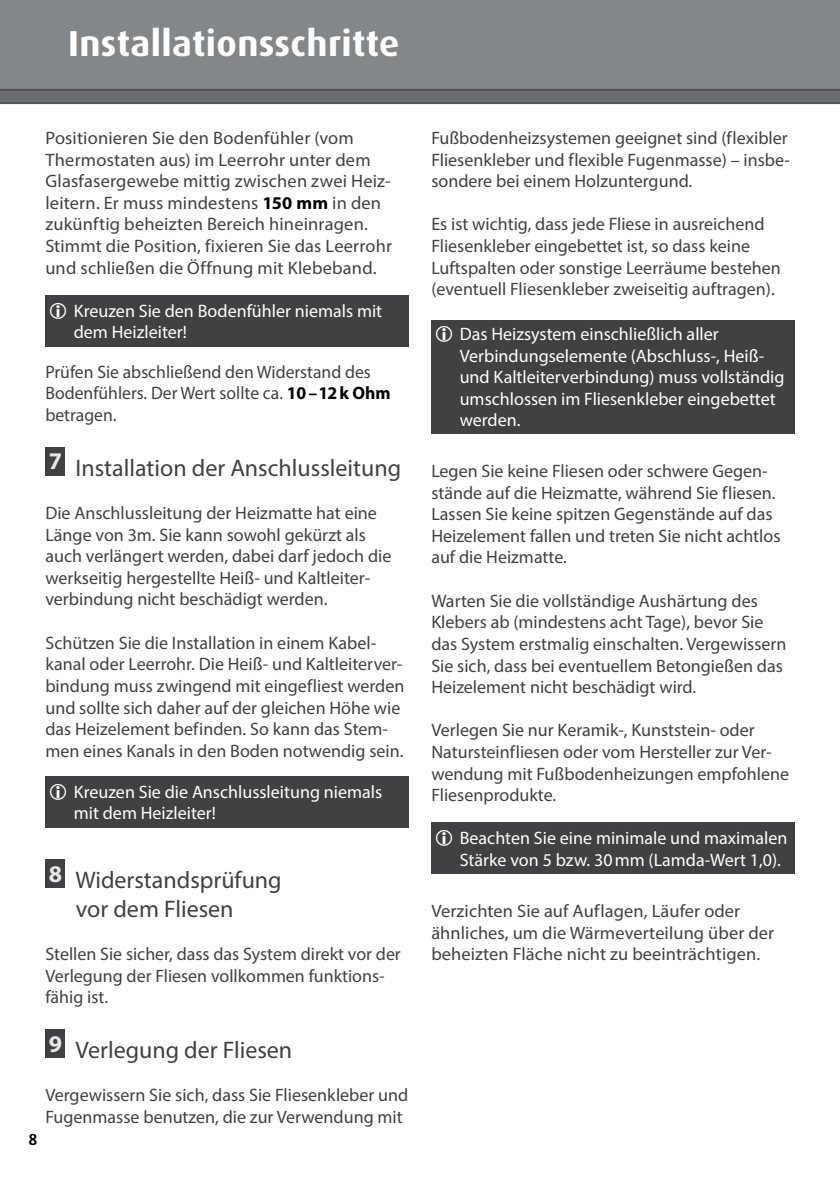
<style>
.page{position:relative;width:840px;height:1191px;background:#fff}
.page>*{position:absolute;margin:0;border:0;box-sizing:border-box;transform-origin:0 0}
.t1{font:700 36px "Dax";letter-spacing:.01em;color:#fff}
.t2{font:24px/28.8px "Myriad Pro";color:#414042}
.t3{font:18px/21.6px "Myriad Pro";color:#414042}
.t4{font:18px/21.6px "Myriad Pro";color:#fff}
.t5{font:700 16px "Dax";color:#000}
.s1{font-weight:700;color:#000}
</style>
<div class="page">
<svg style="left:0;top:91px;width:839px;height:13px;background:#69696c"></svg>
<div style="left:0;top:0;width:839px;height:91px;background:#848789"></div>
<div style="left:45px;top:295px;width:363px;height:51px;background:#414042"></div>
<div style="left:45px;top:447px;width:20px;height:29px;background:#414042"></div>
<div style="left:45px;top:776px;width:363px;height:51px;background:#414042"></div>
<div style="left:45px;top:859px;width:20px;height:29px;background:#414042"></div>
<div style="left:45px;top:1029px;width:20px;height:29px;background:#414042"></div>
<div style="left:431px;top:320px;width:363px;height:114px;background:#414042"></div>
<div style="left:431px;top:822px;width:363px;height:52px;background:#414042"></div>
<h1 class="t1" style="left:68px;top:23px;width:332px">Installationsschritte</h1>
<p class="t3" style="left:45px;top:127px;width:348px">Positionieren Sie den Bodenfühler (vom Thermostaten aus) im Leerrohr unter dem Glasfasergewebe mittig zwischen zwei Heiz&shy;leitern. Er muss mindestens <span class="s1">150 mm</span> in den zukünftig beheizten Bereich hineinragen.<br>Stimmt die Position, fixieren Sie das Leerrohr und schließen die Öffnung mit Klebeband.</p>
<p class="t4" style="left:74px;top:299px;width:310px">Kreuzen Sie den Bodenfühler niemals mit dem Heizleiter!</p>
<p class="t3" style="left:45px;top:361px;width:346px">Prüfen Sie abschließend den Widerstand des<br>Bodenfühlers. Der Wert sollte ca. <span class="s1">10 –12 k Ohm </span>betragen.</p>
<h2 class="t2" style="left:49px;top:453px;width:354px"><sup>7</sup> Installation der Anschlussleitung</h2>
<p class="t3" style="left:45px;top:502px;width:347px">Die Anschlussleitung der Heizmatte hat eine Länge von 3m. Sie kann sowohl gekürzt als auch verlängert werden, dabei darf jedoch die werkseitig hergestellte Heiß- und Kaltleiter&shy;verbindung nicht beschädigt werden.</p>
<p class="t3" style="left:45px;top:631px;width:360px">Schützen Sie die Installation in einem Kabel&shy;kanal oder Leerrohr. Die Heiß- und Kaltleiterver&shy;bindung muss zwingend mit eingefliest werden und sollte sich daher auf der gleichen Höhe wie das Heizelement befinden. So kann das Stem&shy;men eines Kanals in den Boden notwendig sein.</p>
<p class="t4" style="left:74px;top:780px;width:310px">Kreuzen Sie die Anschlussleitung niemals mit dem Heizleiter!</p>
<p class="t5" style="left:28px;top:1130px;width:11px">8</p>
<h2 class="t2" style="left:76px;top:865px;width:207px;text-indent:-27px"><sup>8</sup> Widerstandsprüfung vor dem Fliesen</h2>
<p class="t3" style="left:45px;top:943px;width:357px">Stellen Sie sicher, dass das System direkt vor der<br>Verlegung der Fliesen vollkommen funktions&shy;fähig ist.</p>
<h2 class="t2" style="left:49px;top:1035px;width:245px"><sup>9</sup> Verlegung der Fliesen</h2>
<p class="t3" style="left:45px;top:1084px;width:364px">Vergewissern Sie sich, dass Sie Fliesenkleber und<br>Fugenmasse benutzen, die zur Verwendung mit</p>
<p class="t3" style="left:431px;top:127px;width:360px">Fußbodenheizsystemen geeignet sind (flexibler<br>Fliesenkleber und flexible Fugenmasse) – insbe&shy;sondere bei einem Holzuntergund.</p>
<p class="t3" style="left:431px;top:213px;width:351px">Es ist wichtig, dass jede Fliese in ausreichend Fliesenkleber eingebettet ist, so dass keine Luftspalten oder sonstige Leerräume bestehen (eventuell Fliesenkleber zweiseitig auftragen).</p>
<p class="t4" style="left:459px;top:323px;width:326px">Das Heizsystem einschließlich aller Verbindungselemente (Abschluss-, Heiß&shy;und Kaltleiterverbindung) muss vollständig umschlossen im Fliesenkleber eingebettet werden.</p>
<p class="t3" style="left:431px;top:460px;width:350px">Legen Sie keine Fliesen oder schwere Gegen&shy;stände auf die Heizmatte, während Sie fliesen.<br>Lassen Sie keine spitzen Gegenstände auf das Heizelement fallen und treten Sie nicht achtlos auf die Heizmatte.</p>
<p class="t3" style="left:431px;top:589px;width:356px">Warten Sie die vollständige Aushärtung des Klebers ab (mindestens acht Tage), bevor Sie das System erstmalig einschalten. Vergewissern Sie sich, dass bei eventuellem Betongießen das Heizelement nicht beschädigt wird.</p>
<p class="t3" style="left:431px;top:719px;width:359px">Verlegen Sie nur Keramik-, Kunststein- oder Natursteinfliesen oder vom Hersteller zur Ver&shy;wendung mit Fußbodenheizungen empfohlene Fliesenprodukte.</p>
<p class="t4" style="left:459px;top:827px;width:329px">Beachten Sie eine minimale und maximalen<br>Stärke von 5 bzw. 30 mm (Lamda-Wert 1,0).</p>
<p class="t3" style="left:431px;top:900px;width:344px">Verzichten Sie auf Auflagen, Läufer oder ähnliches, um die Wärmeverteilung über der beheizten Fläche nicht zu beeinträchtigen.</p>
</div>
